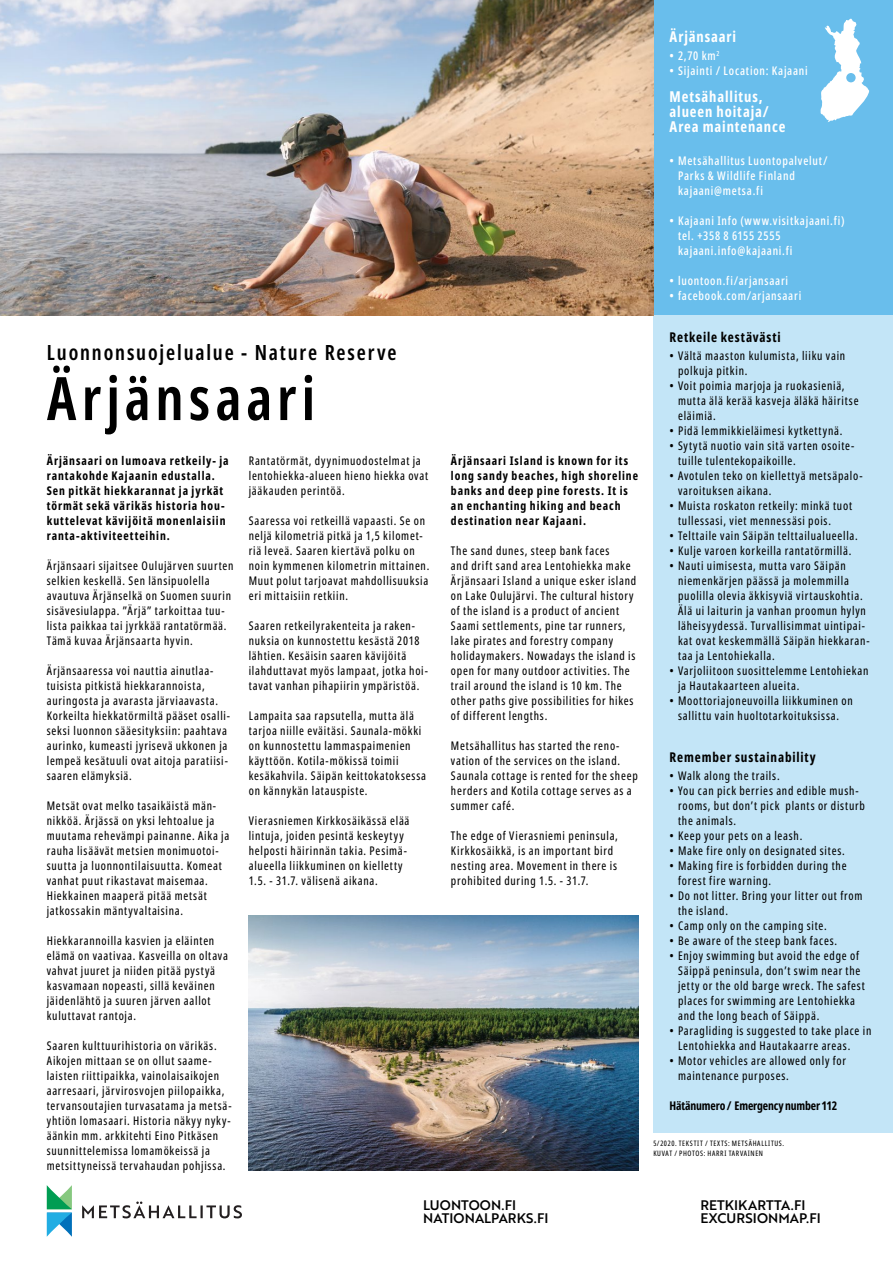
<style>
.page{position:relative;width:893px;height:1263px;background:#fff}
.page>*{position:absolute;margin:0;border:0;box-sizing:border-box;transform-origin:0 0}
.t1{font:600 extra-condensed 60px "Noto Sans Display";letter-spacing:.085em;color:#000}
.t2{font:600 extra-condensed 21px "Noto Sans Display";letter-spacing:.085em;color:#000}
.t3{font:700 extra-condensed 15px/15px "Noto Sans Display";letter-spacing:.06em;color:#fff}
.t4{font:13.5px/13px "Brother 1816 Medium";letter-spacing:.005em;color:#000}
.t5{font:700 extra-condensed 13.5px "Noto Sans Display";letter-spacing:.065em;color:#000}
.t6{font:extra-condensed 12px/15px "Noto Sans Display";letter-spacing:.065em;color:#000}
.t7{font:700 extra-condensed 12px/15px "Noto Sans Display";letter-spacing:.075em;color:#000}
.t8{font:500 extra-condensed 12px/15px "Noto Sans Display";letter-spacing:.065em;color:#fff}
.t9{font:700 extra-condensed 12px "Noto Sans Display";letter-spacing:-.015em;color:#000}
.t10{font:extra-condensed 7.5px/10.5px "Noto Sans Display";letter-spacing:.09em;color:#000}
</style>
<div class="page">
<svg style="left:82px;top:1201px;width:160px;height:17px"></svg>
<svg style="left:47px;top:1185px;width:25px;height:52px"></svg>
<div style="left:653px;top:0;width:240px;height:315px;background:#69beec"></div>
<div style="left:653px;top:315px;width:240px;height:817px;background:#c3e5f7"></div>
<img style="left:249px;top:915px;width:389px;height:255px">
<svg style="left:820px;top:19px;width:49px;height:103px"></svg>
<div style="left:846px;top:73px;width:10px;height:9px;background:#69beec;border-radius:50%"></div>
<img style="left:0;top:0;width:653px;height:315px">
<h2 class="t2" style="left:47px;top:337px;width:351px">Luonnonsuojelualue - Nature Reserve</h2>
<h1 class="t1" style="left:47px;top:356px;width:270px">Ärjänsaari</h1>
<p class="t7" style="left:47px;top:453px;width:183px">Ärjänsaari on lumoava retkeily- ja rantakohde Kajaanin edustalla.<br>Sen pitkät hiekkarannat ja jyrkät törmät sekä värikäs historia hou&shy;kuttelevat kävijöitä monenlaisiin ranta-aktiviteetteihin.</p>
<p class="t6" style="left:47px;top:558px;width:188px">Ärjänsaari sijaitsee Oulujärven suurten selkien keskellä. Sen länsipuolella avautuva Ärjänselkä on Suomen suurin sisävesiulappa. ”Ärjä” tarkoittaa tuu&shy;lista paikkaa tai jyrkkää rantatörmää.<br>Tämä kuvaa Ärjänsaarta hyvin.</p>
<p class="t6" style="left:47px;top:663px;width:185px">Ärjänsaaressa voi nauttia ainutlaa&shy;tuisista pitkistä hiekkarannoista, auringosta ja avarasta järviaavasta.<br>Korkeilta hiekkatörmiltä pääset osalli&shy;seksi luonnon sääesityksiin: paahtava aurinko, kumeasti jyrisevä ukkonen ja lempeä kesätuuli ovat aitoja paratiisi&shy;saaren elämyksiä.</p>
<p class="t6" style="left:47px;top:798px;width:184px">Metsät ovat melko tasaikäistä män&shy;nikköä. Ärjässä on yksi lehtoalue ja muutama rehevämpi painanne. Aika ja rauha lisäävät metsien monimuotoi&shy;suutta ja luonnontilaisuutta. Komeat vanhat puut rikastavat maisemaa.<br>Hiekkainen maaperä pitää metsät jatkossakin mäntyvaltaisina.</p>
<p class="t6" style="left:47px;top:933px;width:183px">Hiekkarannoilla kasvien ja eläinten elämä on vaativaa. Kasveilla on oltava vahvat juuret ja niiden pitää pystyä kasvamaan nopeasti, sillä keväinen jäidenlähtö ja suuren järven aallot kuluttavat rantoja.</p>
<p class="t6" style="left:47px;top:1038px;width:186px">Saaren kulttuurihistoria on värikäs.<br>Aikojen mittaan se on ollut saame&shy;laisten riittipaikka, vainolaisaikojen aarresaari, järvirosvojen piilopaikka, tervansoutajien turvasatama ja metsä&shy;yhtiön lomasaari. Historia näkyy nyky&shy;äänkin mm. arkkitehti Eino Pitkäsen suunnittelemissa lomamökeissä ja metsittyneissä tervahaudan pohjissa.</p>
<p class="t6" style="left:249px;top:453px;width:181px">Rantatörmät, dyynimuodostelmat ja lentohiekka-alueen hieno hiekka ovat jääkauden perintöä.</p>
<p class="t6" style="left:249px;top:513px;width:182px">Saaressa voi retkeillä vapaasti. Se on neljä kilometriä pitkä ja 1,5 kilomet&shy;riä leveä. Saaren kiertävä polku on noin kymmenen kilometrin mittainen.<br>Muut polut tarjoavat mahdollisuuksia eri mittaisiin retkiin.</p>
<p class="t6" style="left:249px;top:618px;width:181px">Saaren retkeilyrakenteita ja raken&shy;nuksia on kunnostettu kesästä 2018 lähtien. Kesäisin saaren kävijöitä ilahduttavat myös lampaat, jotka hoi&shy;tavat vanhan pihapiirin ympäristöä.</p>
<p class="t6" style="left:249px;top:708px;width:179px">Lampaita saa rapsutella, mutta älä tarjoa niille eväitäsi. Saunala-mökki on kunnostettu lammaspaimenien käyttöön. Kotila-mökissä toimii kesäkahvila. Säipän keittokatoksessa on kännykän latauspiste.</p>
<p class="t6" style="left:249px;top:813px;width:162px">Vierasniemen Kirkkosäikässä elää lintuja, joiden pesintä keskeytyy helposti häirinnän takia. Pesimä&shy;alueella liikkuminen on kielletty 1.5. - 31.7. välisenä aikana.</p>
<p class="t7" style="left:451px;top:453px;width:189px">Ärjänsaari Island is known for its long sandy beaches, high shoreline banks and deep pine forests. It is an enchanting hiking and beach destination near Kajaani.</p>
<p class="t6" style="left:451px;top:543px;width:187px">The sand dunes, steep bank faces<br>and drift sand area Lentohiekka make Ärjänsaari Island a unique esker island on Lake Oulujärvi. The cultural history of the island is a product of ancient Saami settlements, pine tar runners, lake pirates and forestry company holidaymakers. Nowadays the island is open for many outdoor activities. The trail around the island is 10 km. The other paths give possibilities for hikes of different lengths.</p>
<p class="t6" style="left:451px;top:738px;width:188px">Metsähallitus has started the reno&shy;vation of the services on the island.<br>Saunala cottage is rented for the sheep herders and Kotila cottage serves as a summer café.</p>
<p class="t6" style="left:451px;top:828px;width:168px">The edge of Vierasniemi peninsula, Kirkkosäikkä, is an important bird nesting area. Movement in there is prohibited during 1.5. - 31.7.</p>
<p class="t3" style="left:670px;top:29px;width:68px">Ärjänsaari</p>
<p class="t8" style="left:670px;top:48px;width:52px">• 2,70 km<sup>2</sup></p>
<p class="t8" style="left:670px;top:63px;width:140px">• Sijainti / Location: Kajaani</p>
<p class="t3" style="left:670px;top:89px;width:117px">Metsähallitus, alueen hoitaja/<br>Area maintenance</p>
<p class="t8" style="left:678px;top:153px;width:151px;text-indent:-9px">• Metsähallitus Luontopalvelut/<br>Parks &amp; Wildlife Finland kajaani@metsa.fi</p>
<p class="t8" style="left:678px;top:213px;width:168px;text-indent:-9px">• Kajaani Info (www.visitkajaani.fi) tel. +358 8 6155 2555 kajaani.info@kajaani.fi</p>
<p class="t8" style="left:670px;top:273px;width:120px">• luontoon.fi/arjansaari</p>
<p class="t8" style="left:670px;top:288px;width:133px">• facebook.com/arjansaari</p>
<p class="t5" style="left:670px;top:327px;width:113px">Retkeile kestävästi</p>
<p class="t6" style="left:678px;top:348px;width:169px;text-indent:-9px">• Vältä maaston kulumista, liiku vain polkuja pitkin.</p>
<p class="t6" style="left:678px;top:378px;width:182px;text-indent:-9px">• Voit poimia marjoja ja ruokasieniä, mutta älä kerää kasveja äläkä häiritse eläimiä.</p>
<p class="t6" style="left:670px;top:423px;width:174px">• Pidä lemmikkieläimesi kytkettynä.</p>
<p class="t6" style="left:678px;top:438px;width:178px;text-indent:-9px">• Sytytä nuotio vain sitä varten osoite&shy;tuille tulentekopaikoille.</p>
<p class="t6" style="left:678px;top:468px;width:186px;text-indent:-9px">• Avotulen teko on kiellettyä metsäpalo&shy;varoituksen aikana.</p>
<p class="t6" style="left:678px;top:498px;width:175px;text-indent:-9px">• Muista roskaton retkeily: minkä tuot tullessasi, viet mennessäsi pois.</p>
<p class="t6" style="left:670px;top:528px;width:190px">• Telttaile vain Säipän telttailualueella.</p>
<p class="t6" style="left:670px;top:543px;width:183px">• Kulje varoen korkeilla rantatörmillä.</p>
<p class="t6" style="left:678px;top:558px;width:193px;text-indent:-9px">• Nauti uimisesta, mutta varo Säipän niemenkärjen päässä ja molemmilla puolilla olevia äkkisyviä virtauskohtia.<br>Älä ui laiturin ja vanhan proomun hylyn läheisyydessä. Turvallisimmat uintipai&shy;kat ovat keskemmällä Säipän hiekkaran&shy;taa ja Lentohiekalla.</p>
<p class="t6" style="left:678px;top:663px;width:192px;text-indent:-9px">• Varjoliitoon suosittelemme Lentohiekan ja Hautakaarteen alueita.</p>
<p class="t6" style="left:670px;top:693px;width:185px;text-align:center">• Moottoriajoneuvoilla liikkuminen on sallittu vain huoltotarkoituksissa.</p>
<p class="t5" style="left:670px;top:747px;width:148px">Remember sustainability</p>
<p class="t6" style="left:670px;top:768px;width:112px">• Walk along the trails.</p>
<p class="t6" style="left:678px;top:783px;width:188px;text-indent:-9px">• You can pick berries and edible mush&shy;rooms, but don’t pick plants or disturb the animals.</p>
<p class="t6" style="left:670px;top:828px;width:134px">• Keep your pets on a leash.</p>
<p class="t6" style="left:670px;top:843px;width:177px">• Make fire only on designated sites.</p>
<p class="t6" style="left:678px;top:858px;width:170px;text-indent:-9px">• Making fire is forbidden during the forest fire warning.</p>
<p class="t6" style="left:678px;top:888px;width:186px;text-indent:-9px">• Do not litter. Bring your litter out from the island.</p>
<p class="t6" style="left:670px;top:918px;width:159px">• Camp only on the camping site.</p>
<p class="t6" style="left:670px;top:933px;width:169px">• Be aware of the steep bank faces.</p>
<p class="t6" style="left:678px;top:948px;width:188px;text-indent:-9px">• Enjoy swimming but avoid the edge of Säippä peninsula, don’t swim near the jetty or the old barge wreck. The safest places for swimming are Lentohiekka and the long beach of Säippä.</p>
<p class="t6" style="left:678px;top:1023px;width:195px;text-indent:-9px">• Paragliding is suggested to take place in<br>Lentohiekka and Hautakaarre areas.</p>
<p class="t6" style="left:678px;top:1053px;width:170px;text-indent:-9px">• Motor vehicles are allowed only for maintenance purposes.</p>
<p class="t9" style="left:670px;top:1097px;width:169px">Hätänumero / Emergency number 112</p>
<p class="t10" style="left:653px;top:1138px;width:132px">5/2020. TEKSTIT / TEXTS: METSÄHALLITUS.<br>KUVAT / PHOTOS: HARRI TARVAINEN</p>
<p class="t4" style="left:423px;top:1198px;width:127px">LUONTOON.FI<br>NATIONALPARKS.FI</p>
<p class="t4" style="left:700px;top:1198px;width:122px">RETKIKARTTA.FI<br>EXCURSIONMAP.FI</p>
</div>
